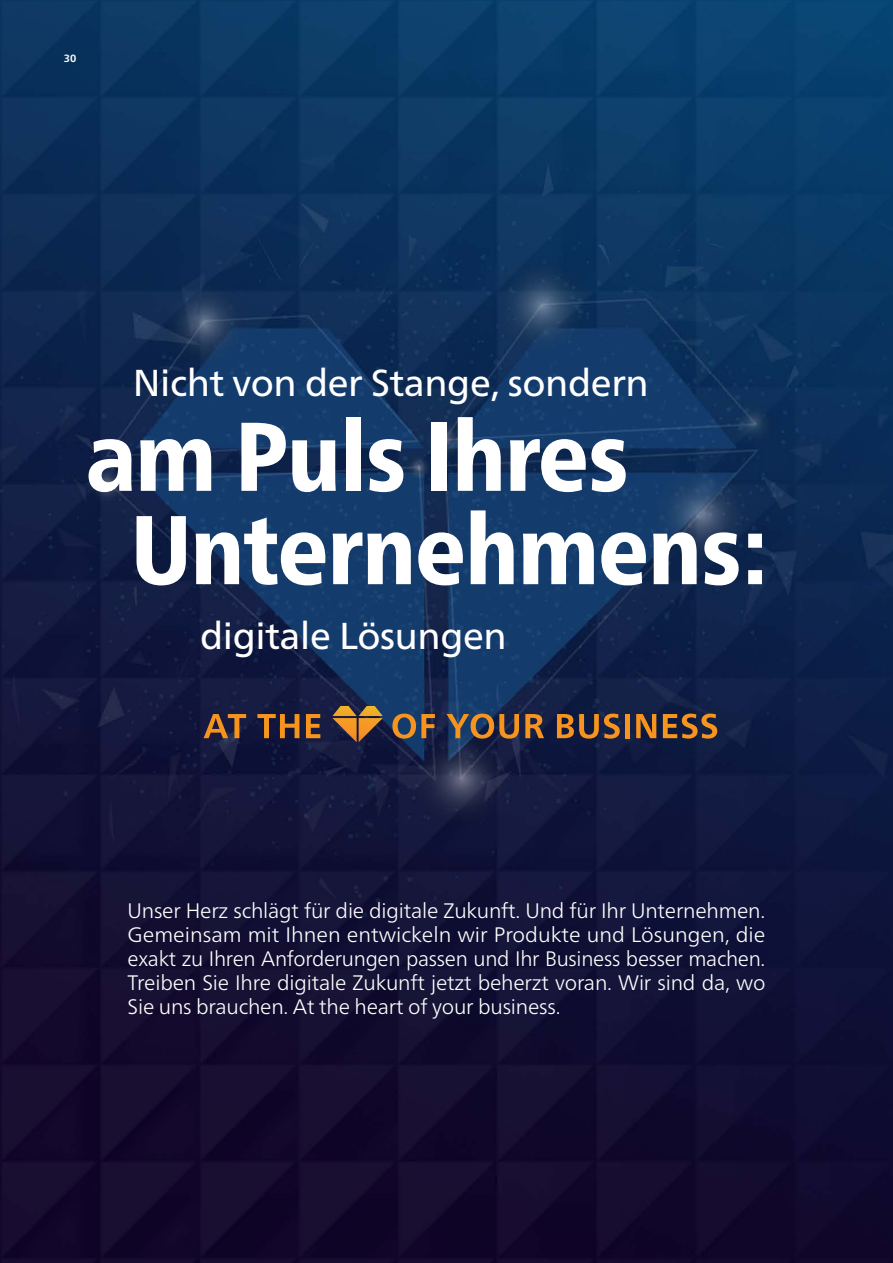
<style>
.page{position:relative;width:893px;height:1263px;background:#fff}
.page>*{position:absolute;margin:0;border:0;box-sizing:border-box;transform-origin:0 0}
.Titel_Fuß_11_12{font:800 condensed 97.5px "Frutiger Neue LTW1 G";letter-spacing:-.01em;color:#fff}
.Titel_Fuß_11_12-2{font:37.5px "Frutiger Neue LTW1 G";letter-spacing:-.01em;color:#fff}
.Trennerseite_Intro_1{font:300 21px/24px "Frutiger Neue LTW1 G";letter-spacing:-.01em;color:#fff;text-align:justify}
.t1{font:700 10.5px "Frutiger Neue LTW1 G";color:#fff}
</style>
<div class="page">
<img style="left:0;top:0;width:893px;height:1263px">
<svg style="left:204px;top:714px;width:42px;height:24px"></svg>
<svg style="left:257px;top:714px;width:42px;height:24px"></svg>
<svg style="left:306px;top:714px;width:14px;height:24px"></svg>
<svg style="left:392px;top:714px;width:43px;height:25px"></svg>
<svg style="left:446px;top:714px;width:73px;height:25px;background:#705641"></svg>
<svg style="left:525px;top:714px;width:19px;height:24px"></svg>
<svg style="left:557px;top:714px;width:63px;height:25px;background:#7d5430"></svg>
<div style="left:625px;top:714px;width:5px;height:24px;background:#f7941e"></div>
<svg style="left:636px;top:714px;width:20px;height:24px"></svg>
<svg style="left:663px;top:714px;width:54px;height:25px"></svg>
<svg style="left:332px;top:706px;width:51px;height:36px;background:#825c34"></svg>
<p class="t1" style="left:64px;top:52px;width:14px">30</p>
<p class="Titel_Fuß_11_12-2" style="left:133px;top:361px;width:518px">Nicht von der Stange, sondern</p>
<p class="Titel_Fuß_11_12" style="left:85px;top:399px;width:545px">am Puls Ihres</p>
<p class="Titel_Fuß_11_12" style="left:131px;top:492px;width:640px">Unternehmens:</p>
<p class="Titel_Fuß_11_12-2" style="left:200px;top:614px;width:308px">digitale Lösungen</p>
<p class="Trennerseite_Intro_1" style="left:128px;top:898px;width:639px">Unser Herz schlägt für die digitale Zukunft. Und für Ihr Unternehmen.<br>Gemeinsam mit Ihnen entwickeln wir Produkte und Lösungen, die exakt zu Ihren Anforderungen passen und Ihr Business besser machen.<br>Treiben Sie Ihre digitale Zukunft jetzt beherzt voran. Wir sind da, wo Sie uns brauchen. At the heart of your business.</p>
</div>
